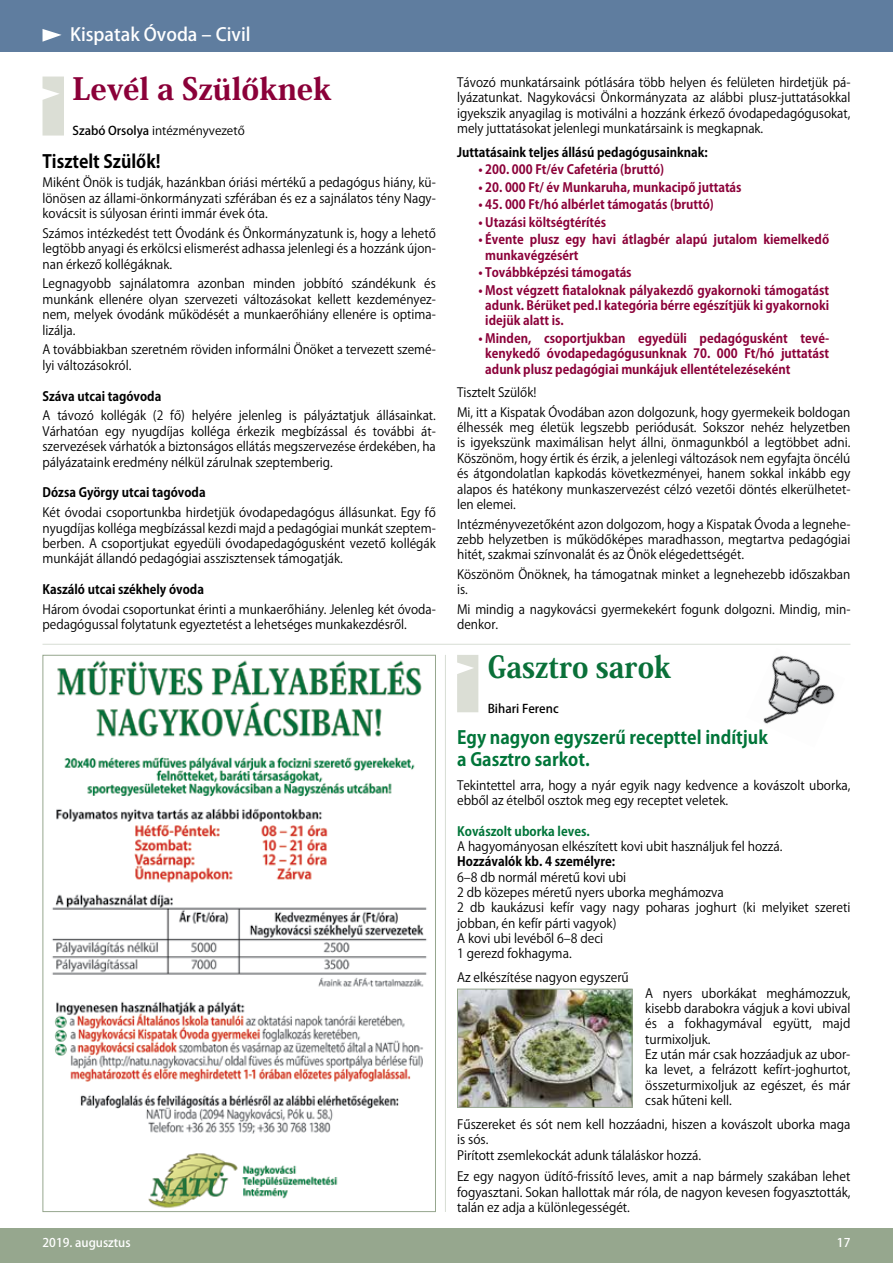
<style>
.page{position:relative;width:893px;height:1263px;background:#fff}
.page>*{position:absolute;margin:0;border:0;box-sizing:border-box;transform-origin:0 0}
.t1{font:800 30.3px "Koz Min Pr 6 N";color:#8b0039}
.t2{font:800 30px "Koz Min Pr 6 N";color:#0a7039;scale:.93 1}
.t3{font:700 18px/21.3px "Koz Go Pr 6 N";color:#007539;scale:.96 1}
.t4{font:500 18px "Koz Go Pr 6 N";color:#fff}
.t5{font:700 18px "Koz Go Pr 6 N";color:#000;scale:.95 1}
.t6{font:12.75px/15.5px "Koz Go Pr 6 N";color:#000;text-align:justify;scale:.95 1}
.t7{font:12.75px/15.3px "Koz Go Pr 6 N";color:#000;scale:.96 1}
.t8{font:700 12.75px/15.5px "Koz Go Pr 6 N";color:#8b0039;text-align:justify;scale:.95 1}
.t9{font:700 12.75px "Koz Go Pr 6 N";color:#000;scale:.95 1}
.t10{font:700 12.75px "Koz Go Pr 6 N";color:#000;scale:.96 1}
.t11{font:700 12.75px "Koz Go Pr 6 N";color:#007539;scale:.96 1}
.t12{font:12px "Koz Go Pr 6 N";color:#000}
.t13{font:500 12px "Koz Go Pr 6 N";color:#fff}
.t14{font:500 12px "Koz Go Pr 6 N";color:#000}
.s1{font-weight:500}
</style>
<div class="page">
<div style="left:0;top:0;width:893px;height:51px;background:#5f7d9f"></div>
<svg style="left:43px;top:29px;width:19px;height:13px"></svg>
<div style="left:0;top:1229px;width:893px;height:34px;background:#96a78e"></div>
<svg style="left:43px;top:77px;width:21px;height:59px"></svg>
<svg style="left:457px;top:655px;width:21px;height:57px"></svg>
<img style="left:459px;top:991px;width:171px;height:115px">
<div style="left:457px;top:989px;width:175px;height:119px;border:1px solid #96a78e"></div>
<img style="left:52px;top:660px;width:375px;height:548px">
<hr style="left:43px;top:644px;width:807px;height:1px;background:#96a78e">
<hr style="left:445px;top:655px;width:1px;height:557px;background:#96a78e">
<img style="left:763px;top:655px;width:72px;height:69px">
<h3 class="t4" style="left:70px;top:25px;width:182px">Kispatak Óvoda – Civil</h3>
<h1 class="t1" style="left:73px;top:72px;width:260px">Levél a Szülőknek</h1>
<p class="t12" style="left:73px;top:124px;width:174px"><span class="s1">Szabó Orsolya</span> intézményvezető</p>
<h3 class="t5" style="left:43px;top:151px;width:126px">Tisztelt Szülők!</h3>
<p class="t6" style="left:43px;top:175px;width:416px">Miként Önök is tudják, hazánkban óriási mértékű a pedagógus hiány, kü&shy;lönösen az állami-önkormányzati szférában és ez a sajnálatos tény Nagy&shy;kovácsit is súlyosan érinti immár évek óta.</p>
<p class="t6" style="left:43px;top:226px;width:416px">Számos intézkedést tett Óvodánk és Önkormányzatunk is, hogy a lehető legtöbb anyagi és erkölcsi elismerést adhassa jelenlegi és a hozzánk újon&shy;nan érkező kollégáknak.</p>
<p class="t6" style="left:43px;top:276px;width:416px">Legnagyobb sajnálatomra azonban minden jobbító szándékunk és munkánk ellenére olyan szervezeti változásokat kellett kezdeményez&shy;nem, melyek óvodánk működését a munkaerőhiány ellenére is optima&shy;lizálja.</p>
<p class="t6" style="left:43px;top:342px;width:416px">A továbbiakban szeretném röviden informálni Önöket a tervezett szemé&shy;lyi változásokról.</p>
<p class="t9" style="left:43px;top:389px;width:127px">Száva utcai tagóvoda</p>
<p class="t6" style="left:43px;top:408px;width:416px">A távozó kollégák (2 fő) helyére jelenleg is pályáztatjuk állásainkat.<br>Várhatóan egy nyugdíjas kolléga érkezik megbízással és további át&shy;szervezések várhatók a biztonságos ellátás megszervezése érdekében, ha pályázataink eredmény nélkül zárulnak szeptemberig.</p>
<p class="t9" style="left:43px;top:485px;width:173px">Dózsa György utcai tagóvoda</p>
<p class="t6" style="left:43px;top:505px;width:416px">Két óvodai csoportunkba hirdetjük óvodapedagógus állásunkat. Egy fő nyugdíjas kolléga megbízással kezdi majd a pedagógiai munkát szeptem&shy;berben. A csoportjukat egyedüli óvodapedagógusként vezető kollégák munkáját állandó pedagógiai asszisztensek támogatják.</p>
<p class="t9" style="left:43px;top:582px;width:171px">Kaszáló utcai székhely óvoda</p>
<p class="t6" style="left:43px;top:602px;width:416px">Három óvodai csoportunkat érinti a munkaerőhiány. Jelenleg két óvoda&shy;pedagógussal folytatunk egyeztetést a lehetséges munkakezdésről.</p>
<p class="t6" style="left:457px;top:75px;width:416px">Távozó munkatársaink pótlására több helyen és felületen hirdetjük pá&shy;lyázatunkat. Nagykovácsi Önkormányzata az alábbi plusz-juttatásokkal igyekszik anyagilag is motiválni a hozzánk érkező óvodapedagógusokat, mely juttatásokat jelenlegi munkatársaink is megkapnak.</p>
<p class="t9" style="left:457px;top:145px;width:265px">Juttatásaink teljes állású pedagógusainknak:</p>
<p class="t8" style="left:478px;top:162px;width:197px">• 200. 000 Ft/év Cafetéria (bruttó)</p>
<p class="t8" style="left:478px;top:180px;width:279px">• 20. 000 Ft/ év Munkaruha, munkacipő juttatás</p>
<p class="t8" style="left:478px;top:197px;width:249px">• 45. 000 Ft/hó albérlet támogatás (bruttó)</p>
<p class="t8" style="left:478px;top:215px;width:136px">• Utazási költségtérítés</p>
<p class="t8" style="left:485px;top:232px;width:364px;text-indent:-7px">• Évente plusz egy havi átlagbér alapú jutalom kiemelkedő munkavégzésért</p>
<p class="t8" style="left:478px;top:265px;width:163px">• Továbbképzési támogatás</p>
<p class="t8" style="left:485px;top:283px;width:364px;text-indent:-7px">• Most végzett fiataloknak pályakezdő gyakornoki támogatást adunk. Bérüket ped.I kategória bérre egészítjük ki gyakornoki idejük alatt is.</p>
<p class="t8" style="left:485px;top:331px;width:364px;text-indent:-7px">• Minden, csoportjukban egyedüli pedagógusként tevé&shy;kenykedő óvodapedagógusunknak 70. 000 Ft/hó juttatást adunk plusz pedagógiai munkájuk ellentételezéseként</p>
<p class="t6" style="left:457px;top:383px;width:416px;line-height:19.6px">Tisztelt Szülők!<br>Mi, itt a Kispatak Óvodában azon dolgozunk, hogy gyermekeik boldogan</p>
<p class="t6" style="left:457px;top:420px;width:416px">élhessék meg életük legszebb periódusát. Sokszor nehéz helyzetben is igyekszünk maximálisan helyt állni, önmagunkból a legtöbbet adni.<br>Köszönöm, hogy értik és érzik, a jelenlegi változások nem egyfajta öncélú és átgondolatlan kapkodás következményei, hanem sokkal inkább egy alapos és hatékony munkaszervezést célzó vezetői döntés elkerülhetet&shy;len elemei.</p>
<p class="t6" style="left:457px;top:516px;width:416px">Intézményvezetőként azon dolgozom, hogy a Kispatak Óvoda a legnehe&shy;zebb helyzetben is működőképes maradhasson, megtartva pedagógiai hitét, szakmai színvonalát és az Önök elégedettségét.</p>
<p class="t6" style="left:457px;top:567px;width:416px">Köszönöm Önöknek, ha támogatnak minket a legnehezebb időszakban is.</p>
<p class="t6" style="left:457px;top:602px;width:416px">Mi mindig a nagykovácsi gyermekekért fogunk dolgozni. Mindig, min&shy;denkor.</p>
<h2 class="t2" style="left:488px;top:650px;width:199px">Gasztro sarok</h2>
<p class="t14" style="left:488px;top:701px;width:72px">Bihari Ferenc</p>
<h3 class="t3" style="left:457px;top:727px;width:325px">Egy nagyon egyszerű recepttel indítjuk a Gasztro sarkot.</h3>
<p class="t7" style="left:457px;top:777px;width:411px">Tekintettel arra, hogy a nyár egyik nagy kedvence a kovászolt uborka, ebből az ételből osztok meg egy receptet veletek.</p>
<p class="t11" style="left:457px;top:824px;width:140px">Kovászolt uborka leves.</p>
<p class="t7" style="left:457px;top:839px;width:340px">A hagyományosan elkészített kovi ubit használjuk fel hozzá.</p>
<p class="t10" style="left:457px;top:854px;width:166px">Hozzávalók kb. 4 személyre:</p>
<p class="t7" style="left:457px;top:870px;width:411px">6–8 db normál méretű kovi ubi<br>2 db közepes méretű nyers uborka meghámozva<br>2 db kaukázusi kefír vagy nagy poharas joghurt (ki melyiket szereti jobban, én kefír párti vagyok)<br>A kovi ubi levéből 6–8 deci<br>1 gerezd fokhagyma.</p>
<p class="t7" style="left:457px;top:970px;width:180px">Az elkészítése nagyon egyszerű</p>
<p class="t7" style="left:645px;top:985px;width:215px">A nyers uborkákat meghámozzuk, kisebb darabokra vágjuk a kovi ubival és a fokhagymával együtt, majd turmixoljuk.<br>Ez után már csak hozzáadjuk az ubor&shy;ka levet, a felrázott kefírt-joghurtot, összeturmixoljuk az egészet, és már csak hűteni kell.</p>
<p class="t7" style="left:457px;top:1117px;width:411px">Fűszereket és sót nem kell hozzáadni, hiszen a kovászolt uborka maga is sós.<br>Pirított zsemlekockát adunk tálaláskor hozzá.</p>
<p class="t7" style="left:457px;top:1169px;width:411px;text-align:justify">Ez egy nagyon üdítő-frissítő leves, amit a nap bármely szakában lehet fogyasztani. Sokan hallottak már róla, de nagyon kevesen fogyasztották, talán ez adja a különlegességét.</p>
<p class="t13" style="left:43px;top:1236px;width:90px">2019. augusztus</p>
<p class="t13" style="left:837px;top:1236px;width:15px">17</p>
</div>
